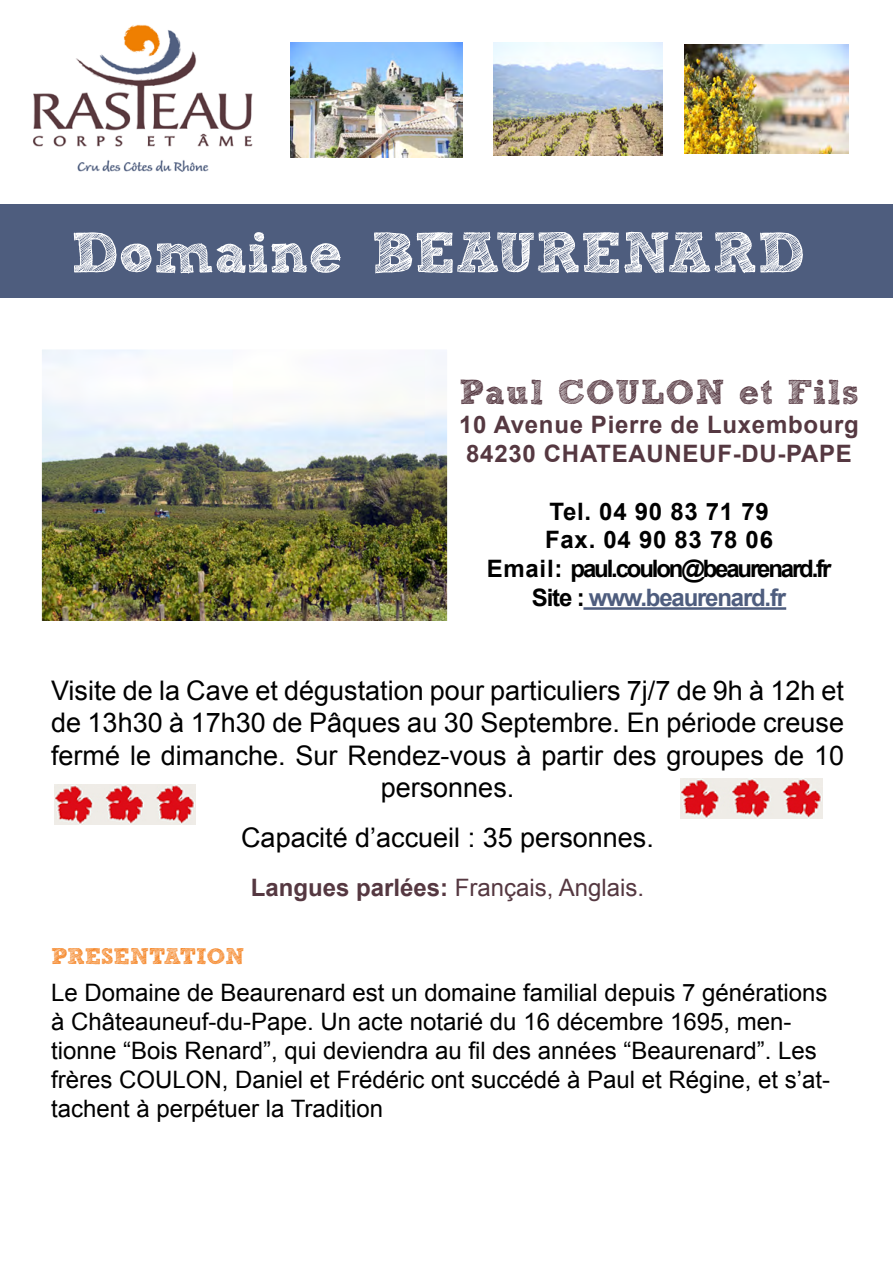
<style>
.page{position:relative;width:893px;height:1263px;background:#fff}
.page>*{position:absolute;margin:0;border:0;box-sizing:border-box;transform-origin:0 0}
.t1{font:700 57px "freeversion Sketch Block";color:#fff}
.t2{font:700 34.5px "freeversion Sketch Block";letter-spacing:.03em;color:#553841}
.t3{font:27px/32.4px "Arial";color:#000;text-align:center}
.t4{font:24px/28.8px "Arial";color:#000}
.t5{font:700 24px "Arial";letter-spacing:.03em;color:#553841}
.t6{font:24px "Arial";color:#553841}
.t7{font:700 24px "Arial";letter-spacing:-.09em;color:#000}
.t8{font:700 24px "Arial";letter-spacing:.03em;color:#000}
.t9{font:700 24px "Arial";letter-spacing:-.05em;color:#4e5d7e}
.t10{font:700 22.5px "freeversion Sketch Block";color:#f58220}
.s1{color:#000}
.s2{font-weight:700}
</style>
<div class="page">
<img style="left:33px;top:24px;width:258px;height:148px">
<div style="left:0;top:204px;width:893px;height:94px;background:#4e5d7e"></div>
<img style="left:43px;top:351px;width:403px;height:269px">
<div style="left:40px;top:348px;width:409px;height:293px;border:2px solid #fff"></div>
<hr style="left:583px;top:607px;width:203px;height:3px;background:#4e5d7e">
<img style="left:290px;top:43px;width:172px;height:114px">
<img style="left:685px;top:45px;width:163px;height:109px">
<img style="left:493px;top:43px;width:169px;height:112px">
<img style="left:54px;top:784px;width:142px;height:41px">
<img style="left:680px;top:778px;width:142px;height:41px">
<p class="t1" style="left:71px;top:231px;width:736px">Domaine BEAURENARD</p>
<p class="t2" style="left:459px;top:379px;width:401px">Paul COULON et Fils</p>
<p class="t5" style="left:459px;top:409px;width:401px">10 Avenue Pierre de Luxembourg</p>
<p class="t5" style="left:466px;top:437px;width:387px">84230 CHATEAUNEUF-DU-PAPE</p>
<p class="t8" style="left:549px;top:495px;width:221px">Tel. 04 90 83 71 79</p>
<p class="t8" style="left:545px;top:524px;width:229px">Fax. 04 90 83 78 06</p>
<p class="t7" style="left:487px;top:553px;width:346px">Email: paul.coulon@beaurenard.fr</p>
<p class="t9" style="left:532px;top:581px;width:256px"><span class="s1">Site :</span> www.beaurenard.fr</p>
<p class="t3" style="left:51px;top:675px;width:795px">Visite de la Cave et dégustation pour particuliers 7j/7 de 9h à 12h et de 13h30 à 17h30 de Pâques au 30 Septembre. En période creuse fermé le dimanche. Sur Rendez-vous à partir des groupes de 10 personnes.</p>
<p class="t3" style="left:241px;top:821px;width:414px">Capacité d’accueil : 35 personnes.</p>
<p class="t6" style="left:251px;top:872px;width:395px"><span class="s2">Langues parlées:</span> Français, Anglais.</p>
<p class="t10" style="left:51px;top:948px;width:195px">PRESENTATION</p>
<p class="t4" style="left:51px;top:979px;width:781px">Le Domaine de Beaurenard est un domaine familial depuis 7 générations à Châteauneuf-du-Pape. Un acte notarié du 16 décembre 1695, men&shy;tionne “Bois Renard”, qui deviendra au fil des années “Beaurenard”. Les frères COULON, Daniel et Frédéric ont succédé à Paul et Régine, et s’at&shy;tachent à perpétuer la Tradition</p>
</div>
